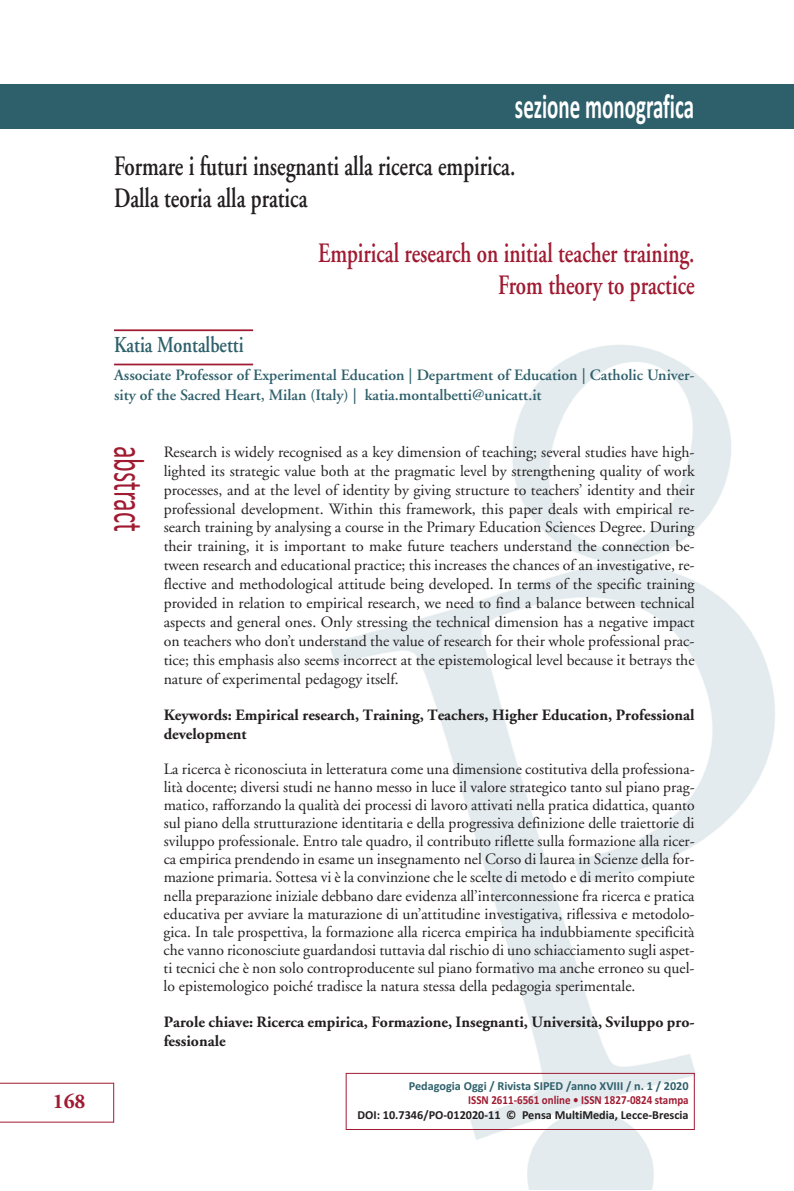
<style>
.page{position:relative;width:794px;height:1191px;background:#fff}
.page>*{position:absolute;margin:0;border:0;box-sizing:border-box;transform-origin:0 0}
.t1{font:43.75px "Calibri";color:#a01b32;scale:.6 1}
.t2{font:700 35px "Calibri";color:#fff;scale:.6 1}
.t3{font:600 28px/31.5px "Adobe Garamond";color:#231f20;scale:.75 1}
.t4{font:600 28px/31.5px "Adobe Garamond";color:#a01b32;text-align:right;scale:.75 1}
.t5{font:600 22.75px "Adobe Garamond";color:#2e606b;scale:.8 1}
.t6{font:700 21px "Adobe Garamond Pro";color:#a01b32}
.t7{font:15.75px/18.9px "Adobe Garamond";color:#231f20;text-align:justify}
.t8{font:700 15.75px/18.9px "Adobe Garamond";color:#231f20}
.t9{font:600 15.75px/19.2px "Adobe Garamond";color:#2e606b}
.t10{font:700 12.25px "Calibri";color:#231f20}
.t11{font:700 12.25px "Calibri";color:#2e606b}
.t12{font:700 12.25px "Calibri";color:#a01b32;scale:.9 1}
</style>
<div class="page">
<svg style="left:0;top:1082px;width:114px;height:40px"></svg>
<img style="left:330px;top:345px;width:445px;height:844px">
<div style="left:346px;top:1073px;width:348px;height:57px;border:1px solid #a01b32"></div>
<div style="left:0;top:84px;width:794px;height:45px;background:#2e606b"></div>
<hr style="left:114px;top:329px;width:139px;height:2px;background:#a01b32">
<hr style="left:114px;top:363px;width:139px;height:2px;background:#a01b32">
<h3 class="t6" style="left:53px;top:1093px;width:34px">168</h3>
<h2 class="t2" style="left:515px;top:85px;width:300px">sezione monografica</h2>
<h3 class="t3" style="left:114px;top:153px;width:536px">Formare i futuri insegnanti alla ricerca empirica.<br>Dalla teoria alla pratica</h3>
<h3 class="t4" style="left:318px;top:240px;width:503px">Empirical research on initial teacher training.<br>From theory to practice</h3>
<h3 class="t5" style="left:114px;top:336px;width:163px">Katia Montalbetti</h3>
<p class="t9" style="left:114px;top:367px;width:582px">Associate Professor of Experimental Education | Department of Education | Catholic Univer&shy;sity of the Sacred Heart, Milan (Italy) | katia.montalbetti@unicatt.it</p>
<h1 class="t1" style="left:155px;top:445px;width:145px;rotate:90deg">abstract</h1>
<p class="t7" style="left:164px;top:444px;width:532px">Research is widely recognised as a key dimension of teaching; several studies have high&shy;lighted its strategic value both at the pragmatic level by strengthening quality of work processes, and at the level of identity by giving structure to teachers’ identity and their professional development. Within this framework, this paper deals with empirical re&shy;search training by analysing a course in the Primary Education Sciences Degree. During their training, it is important to make future teachers understand the connection be&shy;tween research and educational practice; this increases the chances of an investigative, re&shy;flective and methodological attitude being developed. In terms of the specific training provided in relation to empirical research, we need to find a balance between technical aspects and general ones. Only stressing the technical dimension has a negative impact on teachers who don’t understand the value of research for their whole professional prac&shy;tice; this emphasis also seems incorrect at the epistemological level because it betrays the nature of experimental pedagogy itself.</p>
<p class="t8" style="left:164px;top:706px;width:532px">Keywords: Empirical research, Training, Teachers, Higher Education, Professional development</p>
<p class="t7" style="left:164px;top:761px;width:532px;line-height:18px">La ricerca è riconosciuta in letteratura come una dimensione costitutiva della professiona&shy;lità docente; diversi studi ne hanno messo in luce il valore strategico tanto sul piano prag&shy;matico, rafforzando la qualità dei processi di lavoro attivati nella pratica didattica, quanto sul piano della strutturazione identitaria e della progressiva definizione delle traiettorie di sviluppo professionale. Entro tale quadro, il contributo riflette sulla formazione alla ricer&shy;ca empirica prendendo in esame un insegnamento nel Corso di laurea in Scienze della for&shy;mazione primaria. Sottesa vi è la convinzione che le scelte di metodo e di merito compiute nella preparazione iniziale debbano dare evidenza all’interconnessione fra ricerca e pratica educativa per avviare la maturazione di un’attitudine investigativa, riflessiva e metodolo&shy;gica. In tale prospettiva, la formazione alla ricerca empirica ha indubbiamente specificità che vanno riconosciute guardandosi tuttavia dal rischio di uno schiacciamento sugli aspet&shy;ti tecnici che è non solo controproducente sul piano formativo ma anche erroneo su quel&shy;lo epistemologico poiché tradisce la natura stessa della pedagogia sperimentale.</p>
<p class="t8" style="left:164px;top:1014px;width:532px">Parole chiave: Ricerca empirica, Formazione, Insegnanti, Università, Sviluppo pro&shy;fessionale</p>
<p class="t11" style="left:409px;top:1078px;width:281px">Pedagogia Oggi / Rivista SIPED /anno XVIII / n. 1 / 2020</p>
<p class="t12" style="left:468px;top:1092px;width:246px">ISSN 2611-6561 online • ISSN 1827-0824 stampa</p>
<p class="t10" style="left:357px;top:1107px;width:333px">DOI: 10.7346/PO-012020-11 © Pensa MultiMedia, Lecce-Brescia</p>
</div>
